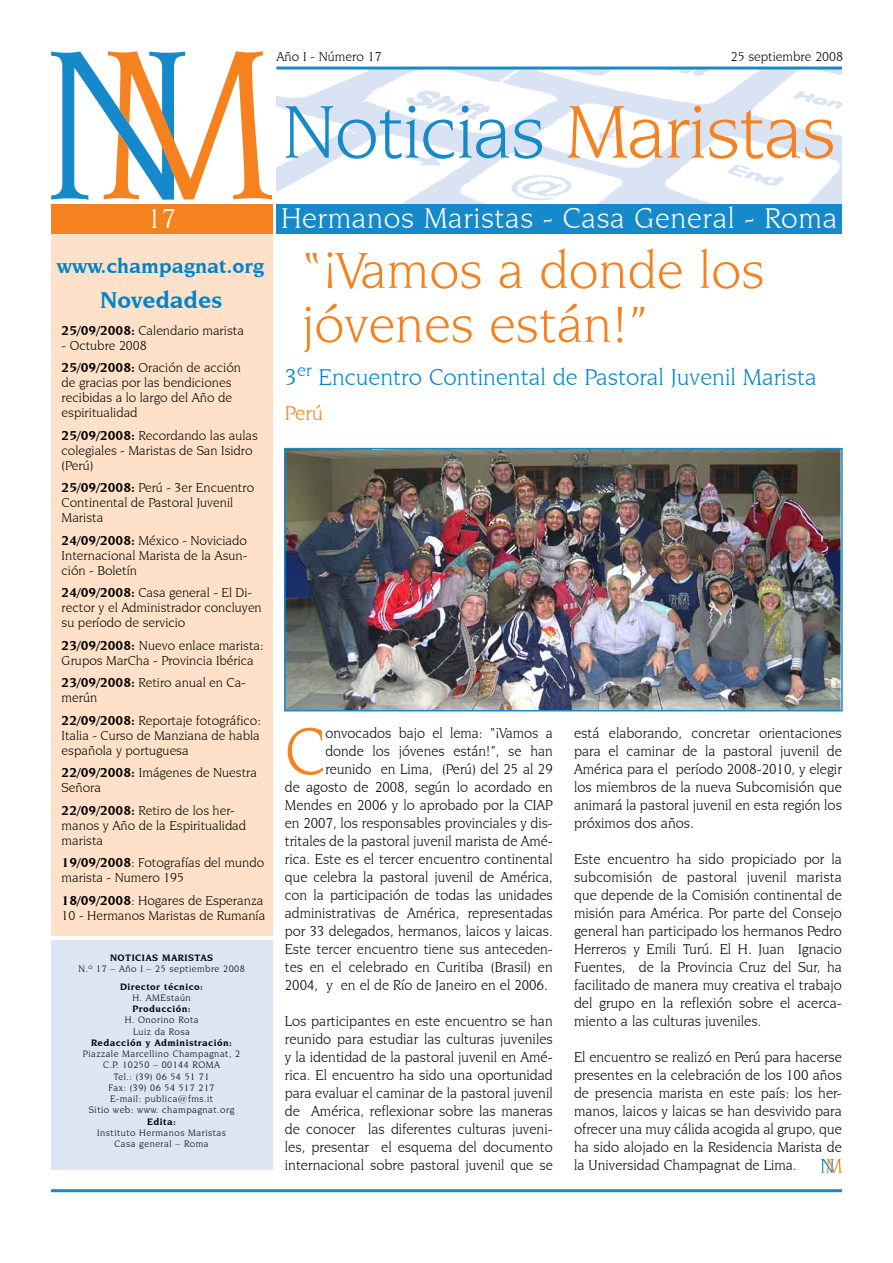
<style>
.page{position:relative;width:893px;height:1263px;background:#fff}
.page>*{position:absolute;margin:0;border:0;box-sizing:border-box;transform-origin:0 0}
.t1{font:79.5px "Novarese IT Cby BT";letter-spacing:-.015em;color:#1689ca}
.t2{font:70.05px "Novarese IT Cby BT";color:#f5821f;scale:.96 1}
.t3{font:54px/54px "Novarese IT Cby BT";color:#f5821f}
.t4{font:30px "Novarese IT Cby BT";letter-spacing:.02em;color:#fff}
.t5{font:28.5px "Novarese IT Cby BT";color:#fff}
.t6{font:24px "Novarese IT Cby BT";color:#0084c9}
.t7{font:700 24px "Novarese IT Cby BT";color:#0085ca}
.t8{font:700 21px "Novarese IT Cby BT";color:#0084c9}
.t9{font:21px "Novarese IT Cby BT";color:#f5821f}
.t10{font:15px/18px "Novarese IT Cby BT";color:#000;text-align:justify}
.t11{font:15px "Novarese IT Cby BT";color:#000;scale:.96 1}
.t12{font:13.5px/15px "Novarese IT Cby BT";color:#000}
.t13{font:9.75px/11.2px "Novarese IT Cby BT";letter-spacing:.05em;color:#000;text-align:center}
.t14{font:700 9.75px "Novarese IT Cby BT";letter-spacing:.05em;color:#000}
.s1{color:#f5821f}
.s2{font-weight:700}
</style>
<div class="page">
<img style="left:276px;top:70px;width:566px;height:134px">
<hr style="left:276px;top:67px;width:566px;height:3px;background:#1689ca">
<div style="left:276px;top:204px;width:566px;height:30px;background:#1689ca"></div>
<svg style="left:51px;top:51px;width:221px;height:149px"></svg>
<hr style="left:51px;top:1189px;width:791px;height:3px;background:#1689ca">
<div style="left:51px;top:234px;width:221px;height:701px;background:#fee1c8"></div>
<div style="left:51px;top:940px;width:221px;height:229px;background:#dbe5f4"></div>
<div style="left:51px;top:204px;width:221px;height:30px;background:#f5821f"></div>
<svg style="left:821px;top:1159px;width:21px;height:14px"></svg>
<img style="left:287px;top:451px;width:553px;height:257px">
<div style="left:284px;top:448px;width:559px;height:263px;border:2px solid #1689ca"></div>
<p class="t12" style="left:276px;top:49px;width:107px">Año I - Número 17</p>
<p class="t12" style="left:731px;top:49px;width:114px">25 septiembre 2008</p>
<h1 class="t1" style="left:282px;top:85px;width:555px">Noticias <span class="s1">Maristas</span></h1>
<h3 class="t5" style="left:147px;top:202px;width:30px">17</h3>
<h3 class="t8" style="left:57px;top:253px;width:209px">www.champagnat.org</h3>
<h3 class="t7" style="left:100px;top:285px;width:124px">Novedades</h3>
<p class="t12" style="left:62px;top:323px;width:184px"><span class="s2">25/09/2008:</span> Calendario marista</p>
<p class="t12" style="left:62px;top:334px;width:181px;line-height:22.5px">- Octubre 2008<br><span class="s2">25/09/2008:</span> Oración de acción</p>
<p class="t12" style="left:62px;top:375px;width:172px;text-align:justify">de gracias por las bendiciones recibidas a lo largo del Año de espiritualidad</p>
<p class="t12" style="left:62px;top:428px;width:198px"><span class="s2">25/09/2008:</span> Recordando las aulas colegiales - Maristas de San Isidro (Perú)</p>
<p class="t12" style="left:62px;top:480px;width:194px"><span class="s2">25/09/2008:</span> Perú - 3er Encuentro<br>Continental de Pastoral Juvenil<br>Marista</p>
<p class="t12" style="left:62px;top:533px;width:187px;text-align:justify"><span class="s2">24/09/2008:</span> México - Noviciado Internacional Marista de la Asun&shy;ción - Boletín</p>
<p class="t12" style="left:62px;top:585px;width:202px"><span class="s2">24/09/2008:</span> Casa general - El Di&shy;rector y el Administrador concluyen su período de servicio</p>
<p class="t12" style="left:62px;top:638px;width:203px"><span class="s2">23/09/2008:</span> Nuevo enlace marista:<br>Grupos MarCha - Provincia Ibérica</p>
<p class="t12" style="left:62px;top:675px;width:186px"><span class="s2">23/09/2008:</span> Retiro anual en Ca&shy;merún</p>
<p class="t12" style="left:62px;top:713px;width:201px;text-align:justify"><span class="s2">22/09/2008:</span> Reportaje fotográfico:<br>Italia - Curso de Manziana de habla española y portuguesa</p>
<p class="t12" style="left:62px;top:765px;width:197px"><span class="s2">22/09/2008:</span> Imágenes de Nuestra<br>Señora</p>
<p class="t12" style="left:62px;top:803px;width:186px"><span class="s2">22/09/2008:</span> Retiro de los her&shy;manos y Año de la Espiritualidad marista</p>
<p class="t12" style="left:62px;top:855px;width:204px"><span class="s2">19/09/2008</span>: Fotografías del mundo marista - Numero 195</p>
<p class="t12" style="left:62px;top:893px;width:205px"><span class="s2">18/09/2008</span>: Hogares de Esperanza<br>10 - Hermanos Maristas de Rumanía</p>
<p class="t14" style="left:110px;top:952px;width:104px">noticiaS MARISTAS</p>
<p class="t13" style="left:78px;top:963px;width:168px">N.º 17 – Año I – 25 septiembre 2008</p>
<p class="t14" style="left:120px;top:980px;width:85px">Director técnico:</p>
<p class="t13" style="left:132px;top:992px;width:60px">H. AMEstaún</p>
<p class="t14" style="left:132px;top:1003px;width:60px">Producción:</p>
<p class="t13" style="left:125px;top:1014px;width:75px">H. Onorino Rota<br>Luiz da Rosa</p>
<p class="t14" style="left:91px;top:1036px;width:143px">Redacción y Administración:</p>
<p class="t13" style="left:83px;top:1048px;width:159px">Piazzale Marcellino Champagnat, 2<br>C.P. 10250 – 00144 ROMA<br>Tel.: (39) 06 54 51 71<br>Fax: (39) 06 54 517 217<br>E-mail: publica@fms.it<br>Sitio web: www. champagnat.org</p>
<p class="t14" style="left:147px;top:1115px;width:30px">Edita:</p>
<p class="t13" style="left:97px;top:1127px;width:130px">Instituto Hermanos Maristas<br>Casa general – Roma</p>
<h3 class="t4" style="left:281px;top:201px;width:558px">Hermanos Maristas - Casa General - Roma</h3>
<h3 class="t3" style="left:302px;top:243px;width:464px">“¡Vamos a donde los jóvenes están!”</h3>
<h3 class="t6" style="left:285px;top:363px;width:533px">3<sup>er</sup> Encuentro Continental de Pastoral Juvenil Marista</h3>
<h3 class="t9" style="left:285px;top:401px;width:40px">Perú</h3>
<h2 class="t2" style="left:285px;top:710px;width:44px">C</h2>
<p class="t11" style="left:325px;top:724px;width:238px">onvocados bajo el lema: “¡Vamos a</p>
<p class="t11" style="left:325px;top:742px;width:238px">donde los jóvenes están!”, se han</p>
<p class="t11" style="left:325px;top:760px;width:238px">reunido en Lima, (Perú) del 25 al 29</p>
<p class="t11" style="left:285px;top:778px;width:281px">de agosto de 2008, según lo acordado en</p>
<p class="t11" style="left:285px;top:796px;width:281px">Mendes en 2006 y lo aprobado por la CIAP</p>
<p class="t11" style="left:285px;top:814px;width:281px">en 2007, los responsables provinciales y dis-</p>
<p class="t11" style="left:285px;top:832px;width:281px">tritales de la pastoral juvenil marista de Amé-</p>
<p class="t11" style="left:285px;top:850px;width:281px">rica. Este es el tercer encuentro continental</p>
<p class="t11" style="left:285px;top:868px;width:281px">que celebra la pastoral juvenil de América,</p>
<p class="t11" style="left:285px;top:886px;width:281px">con la participación de todas las unidades</p>
<p class="t11" style="left:285px;top:904px;width:281px">administrativas de América, representadas</p>
<p class="t11" style="left:285px;top:922px;width:281px">por 33 delegados, hermanos, laicos y laicas.</p>
<p class="t11" style="left:285px;top:940px;width:281px">Este tercer encuentro tiene sus anteceden-</p>
<p class="t11" style="left:285px;top:958px;width:281px">tes en el celebrado en Curitiba (Brasil) en</p>
<p class="t11" style="left:285px;top:976px;width:275px">2004, y en el de Río de Janeiro en el 2006.</p>
<p class="t10" style="left:285px;top:1012px;width:269px">Los participantes en este encuentro se han reunido para estudiar las culturas juveniles y la identidad de la pastoral juvenil en Amé&shy;rica. El encuentro ha sido una oportunidad para evaluar el caminar de la pastoral juvenil de América, reflexionar sobre las maneras de conocer las diferentes culturas juveni&shy;les, presentar el esquema del documento internacional sobre pastoral juvenil que se</p>
<p class="t10" style="left:574px;top:724px;width:269px">está elaborando, concretar orientaciones para el caminar de la pastoral juvenil de América para el período 2008-2010, y elegir los miembros de la nueva Subcomisión que animará la pastoral juvenil en esta región los próximos dos años.</p>
<p class="t10" style="left:574px;top:850px;width:269px">Este encuentro ha sido propiciado por la subcomisión de pastoral juvenil marista que depende de la Comisión continental de misión para América. Por parte del Consejo general han participado los hermanos Pedro Herreros y Emili Turú. El H. Juan Ignacio Fuentes, de la Provincia Cruz del Sur, ha facilitado de manera muy creativa el trabajo del grupo en la reflexión sobre el acerca&shy;miento a las culturas juveniles.</p>
<p class="t10" style="left:574px;top:1048px;width:269px">El encuentro se realizó en Perú para hacerse presentes en la celebración de los 100 años de presencia marista en este país: los her&shy;manos, laicos y laicas se han desvivido para ofrecer una muy cálida acogida al grupo, que ha sido alojado en la Residencia Marista de la Universidad Champagnat de Lima.</p>
</div>
